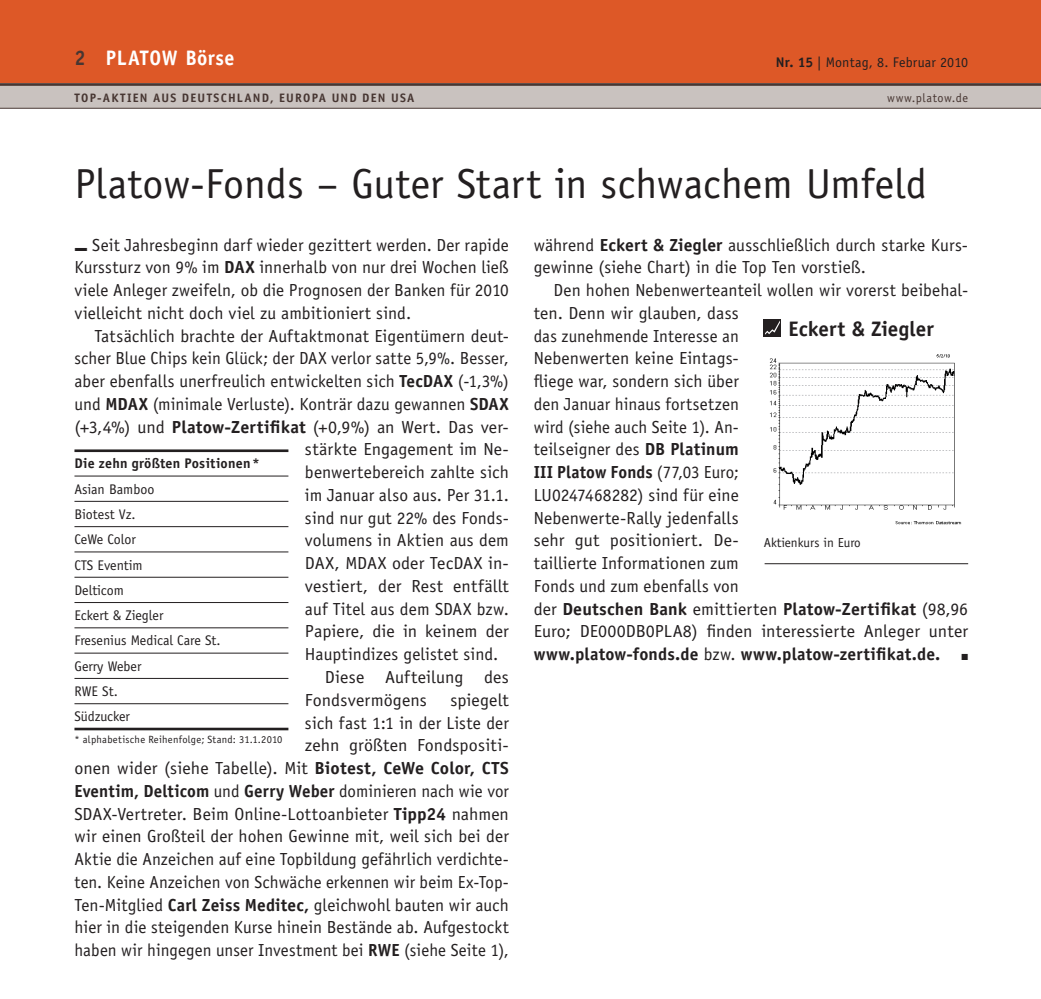
<style>
.page{position:relative;width:1041px;height:999px;background:#fff}
.page>*{position:absolute;margin:0;border:0;box-sizing:border-box;transform-origin:0 0}
.t1{font:42px "Officina Sans Std";color:#231f20}
.t2{font:700 21px "Officina Sans Std";color:#231f20}
.t3{font:700 21px "Officina Sans Std";letter-spacing:.015em;color:#fff;scale:.95 1}
.t4{font:17.5px/22.8px "Officina Sans Std";letter-spacing:.005em;color:#231f20}
.t5{font:700 17.5px "Officina Sans Std";letter-spacing:.01em;color:#231f20}
.t6{font:14px/25.4px "Officina Sans Std";color:#231f20}
.t7{font:700 14px "Officina Sans Std";letter-spacing:.02em;color:#231f20}
.t8{font:13.12px "Officina Sans Std";color:#231f20}
.t9{font:700 12.25px "Officina Sans Std";letter-spacing:.1em;color:#473632}
.t10{font:12.25px "Officina Sans Std";color:#473632}
.t11{font:10.5px "Officina Sans Std";letter-spacing:.025em;color:#231f20}
.s1{font-weight:700}
.s2{font-weight:400}
</style>
<div class="page">
<div style="left:0;top:0;width:1040px;height:83px;background:#dd5827"></div>
<div style="left:0;top:83px;width:1040px;height:25px;background:#c9c2bf"></div>
<hr style="left:0;top:83px;width:1040px;height:3px;background:#473632">
<hr style="left:0;top:108px;width:1040px;height:1px;background:#473632">
<hr style="left:74px;top:501px;width:214px;height:1px;background:#231f20">
<hr style="left:74px;top:526px;width:214px;height:1px;background:#231f20">
<hr style="left:74px;top:552px;width:214px;height:1px;background:#231f20">
<hr style="left:74px;top:577px;width:214px;height:1px;background:#231f20">
<hr style="left:74px;top:602px;width:214px;height:1px;background:#231f20">
<hr style="left:74px;top:627px;width:214px;height:1px;background:#231f20">
<hr style="left:74px;top:653px;width:214px;height:1px;background:#231f20">
<hr style="left:74px;top:678px;width:214px;height:1px;background:#231f20">
<hr style="left:74px;top:703px;width:214px;height:1px;background:#231f20">
<hr style="left:74px;top:728px;width:214px;height:2px;background:#231f20">
<hr style="left:74px;top:449px;width:214px;height:3px;background:#231f20">
<hr style="left:74px;top:476px;width:214px;height:1px;background:#231f20">
<img style="left:769px;top:354px;width:193px;height:171px">
<div style="left:763px;top:319px;width:17px;height:17px;background:#231f20"></div>
<svg style="left:765px;top:322px;width:14px;height:13px"></svg>
<hr style="left:764px;top:563px;width:203px;height:1px;background:#231f20">
<p class="t3" style="left:106px;top:44px;width:137px">PL ATOW Börse</p>
<p class="t6" style="left:775px;top:50px;width:194px"><span class="s1">Nr. 15</span> | Montag, 8. Februar 2010</p>
<p class="t9" style="left:74px;top:90px;width:338px">Top-aktien aus deutschland, europa und den usa</p>
<p class="t10" style="left:886px;top:91px;width:82px">www.platow.de</p>
<h1 class="t1" style="left:74px;top:159px;width:853px">Platow-Fonds – Guter Start in schwachem Umfeld</h1>
<p class="t4" style="left:74px;top:233px;width:436px;text-align:justify">■ Seit Jahresbeginn darf wieder gezittert werden. Der rapide Kurssturz von 9% im <span class="s1">DAX</span> innerhalb von nur drei Wochen ließ viele Anleger zweifeln, ob die Prognosen der Banken für 2010 vielleicht nicht doch viel zu ambitioniert sind.</p>
<p class="t4" style="left:74px;top:324px;width:436px;text-indent:20px">Tatsächlich brachte der Auftaktmonat Eigentümern deut&shy;scher Blue Chips kein Glück; der DAX</p>
<p class="t4" style="left:331px;top:347px;width:179px">verlor satte 5,9%. Besser,</p>
<p class="t4" style="left:74px;top:370px;width:436px">aber ebenfalls unerfreulich entwickelten sich <span class="s1">TecDAX</span> (-1,3%)</p>
<p class="t4" style="left:74px;top:393px;width:436px">und <span class="s1">MDAX</span> (minimale Verluste). Konträr dazu gewannen <span class="s1">SDAX</span></p>
<p class="t4" style="left:74px;top:415px;width:436px">(+3,4%) und <span class="s1">Platow-Zertifikat</span> (+0,9%) an Wert. Das ver-</p>
<p class="t4" style="left:305px;top:438px;width:205px">stärkte Engagement im Ne-</p>
<p class="t4" style="left:305px;top:461px;width:205px">benwertebereich zahlte sich</p>
<p class="t4" style="left:305px;top:484px;width:205px">im Januar also aus. Per 31.1.</p>
<p class="t4" style="left:305px;top:506px;width:205px">sind nur gut 22% des Fonds-</p>
<p class="t4" style="left:305px;top:529px;width:205px">volumens in Aktien aus dem</p>
<p class="t4" style="left:305px;top:552px;width:63px">DAX, MDAX</p>
<p class="t4" style="left:392px;top:552px;width:72px">oder TecDAX</p>
<p class="t7" style="left:74px;top:455px;width:187px">Die zehn größten Positionen*</p>
<p class="t6" style="left:74px;top:476px;width:148px">Asian Bamboo<br>Biotest Vz.<br>CeWe Color<br>CTS Eventim<br>Delticom<br>Eckert &amp; Ziegler<br>Fresenius Medical Care St.<br>Gerry Weber<br>RW E St.<br>Südzucker</p>
<p class="t11" style="left:74px;top:733px;width:209px">* alphabetische Reihenfolge; Stand: 31.1.2010</p>
<p class="t4" style="left:305px;top:552px;width:205px;text-align:justify;text-indent:183px">in&shy;vestiert, der Rest entfällt auf Titel aus dem SDAX</p>
<p class="t4" style="left:476px;top:597px;width:34px">bzw.</p>
<p class="t4" style="left:305px;top:620px;width:205px">Papiere, die in keinem der</p>
<p class="t4" style="left:305px;top:643px;width:195px">Hauptindizes gelistet sind.</p>
<p class="t4" style="left:325px;top:666px;width:185px">Diese Aufteilung des</p>
<p class="t4" style="left:305px;top:688px;width:123px">Fondsvermögens</p>
<p class="t4" style="left:450px;top:688px;width:60px">spiegelt</p>
<p class="t4" style="left:305px;top:711px;width:205px">sich fast 1:1 in der Liste der</p>
<p class="t4" style="left:305px;top:734px;width:205px">zehn größten Fondspositi-</p>
<p class="t4" style="left:74px;top:757px;width:435px">onen wider (siehe Tabelle). Mit <span class="s1">Biotest, CeWe Color, CTS</span></p>
<p class="t5" style="left:74px;top:780px;width:436px">Eventim, Delticom <span class="s2">und</span> Gerry Weber <span class="s2">dominieren nach wie vor</span></p>
<p class="t4" style="left:74px;top:802px;width:11px">SDAX</p>
<p class="t4" style="left:74px;top:802px;width:436px;text-align:justify;text-indent:37px">-Vertreter. Beim Online-Lottoanbieter <span class="s1">Tipp24</span> nahmen wir einen Großteil der hohen Gewinne mit, weil sich bei der Aktie die Anzeichen auf eine Topbildung gefährlich verdichte&shy;ten. Keine Anzeichen von Schwäche erkennen wir beim Ex-Top-Ten-Mitglied <span class="s1">Carl Zeiss Meditec,</span> gleichwohl bauten wir auch hier in die steigenden Kurse hinein Bestände ab. Aufgestockt haben wir hingegen unser Investment bei <span class="s1">RWE</span> (siehe Seite 1),</p>
<p class="t4" style="left:533px;top:233px;width:436px">während <span class="s1">Eckert &amp; Ziegler</span> ausschließlich durch starke Kurs&shy;gewinne (siehe Chart) in die Top Ten vorstieß.</p>
<p class="t4" style="left:533px;top:279px;width:436px;text-indent:20px">Den hohen Nebenwerteanteil wollen wir vorerst beibehal&shy;ten. Denn wir glauben, dass<br>das zunehmende Interesse an<br>Nebenwerten keine Eintags-<br>fliege war, sondern sich über<br>den Januar hinaus fortsetzen<br>wird (siehe auch Seite 1). An-<br>teilseigner des <span class="s1">DB Platinum<br>III Platow Fonds</span> (77,03 Euro;<br>LU0247468282) sind für eine<br>Nebenwerte-Rally jedenfalls<br>sehr gut positioniert. De-<br>taillierte Informationen zum<br>Fonds und zum ebenfalls von<br>der <span class="s1">Deutschen Bank</span> emittierten <span class="s1">Platow-Zertifikat</span> (98,96<br>Euro; DE000DB0PLA8) finden interessierte Anleger unter <span class="s1">www.platow-fonds.de</span> bzw. <span class="s1">www.platow-zertifikat.de.</span> ■</p>
<p class="t2" style="left:781px;top:316px;width:154px">Eckert &amp; Ziegler</p>
<p class="t8" style="left:763px;top:535px;width:99px">Aktienkurs in Euro</p>
</div>
